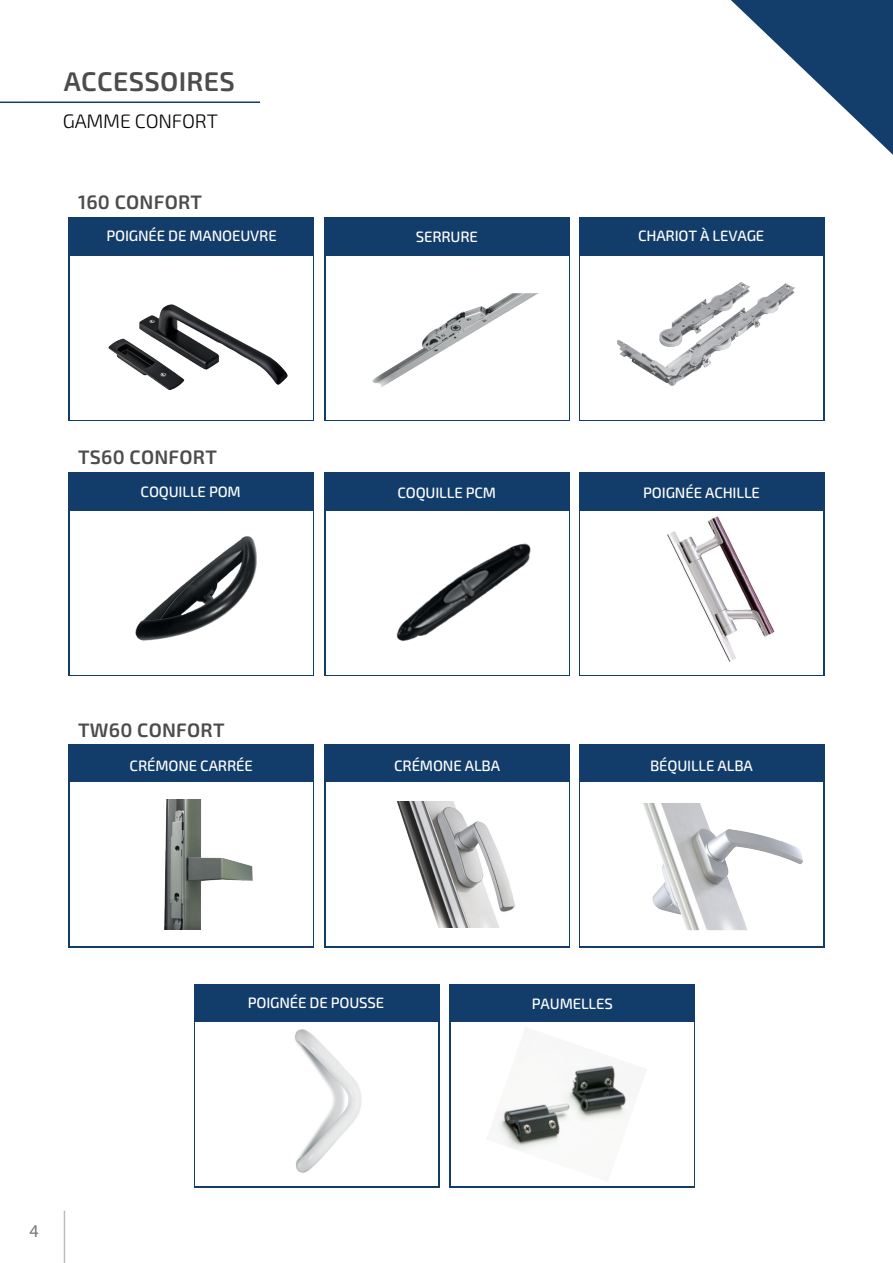
<style>
.page{position:relative;width:893px;height:1263px;background:#fff}
.page>*{position:absolute;margin:0;border:0;box-sizing:border-box;transform-origin:0 0}
.t1{font:600 27px "Exo 2";letter-spacing:.01em;color:#4b4c4d}
.t2{font:600 19.5px "Exo 2";letter-spacing:.01em;color:#4b4c4d}
.t3{font:300 19.5px "Exo 2";letter-spacing:-.01em;color:#000001}
.t4{font:18px "Myriad Pro";color:#76787b}
.t5{font:500 15px "Exo 2";letter-spacing:-.01em;color:#fff}
</style>
<div class="page">
<div style="left:68px;top:744px;width:246px;height:203px;background:#123d6a"></div>
<div style="left:70px;top:783px;width:243px;height:163px;background:#fff"></div>
<div style="left:324px;top:744px;width:246px;height:203px;background:#123d6a"></div>
<div style="left:326px;top:783px;width:243px;height:163px;background:#fff"></div>
<div style="left:579px;top:744px;width:246px;height:203px;background:#123d6a"></div>
<div style="left:580px;top:783px;width:243px;height:163px;background:#fff"></div>
<div style="left:68px;top:473px;width:246px;height:203px;background:#123d6a"></div>
<div style="left:70px;top:511px;width:243px;height:164px;background:#fff"></div>
<div style="left:324px;top:473px;width:246px;height:203px;background:#123d6a"></div>
<div style="left:326px;top:511px;width:243px;height:164px;background:#fff"></div>
<div style="left:579px;top:473px;width:246px;height:203px;background:#123d6a"></div>
<div style="left:580px;top:511px;width:243px;height:164px;background:#fff"></div>
<div style="left:68px;top:218px;width:246px;height:203px;background:#123d6a"></div>
<div style="left:70px;top:256px;width:243px;height:163px;background:#fff"></div>
<div style="left:324px;top:218px;width:246px;height:203px;background:#123d6a"></div>
<div style="left:326px;top:256px;width:243px;height:163px;background:#fff"></div>
<div style="left:579px;top:218px;width:246px;height:203px;background:#123d6a"></div>
<div style="left:580px;top:256px;width:243px;height:163px;background:#fff"></div>
<hr style="left:64px;top:1211px;width:1px;height:52px;background:#bcbdc0">
<hr style="left:0;top:101px;width:260px;height:2px;background:#123d6a">
<img style="left:108px;top:304px;width:180px;height:86px">
<img style="left:372px;top:293px;width:167px;height:95px">
<img style="left:617px;top:281px;width:178px;height:105px">
<img style="left:135px;top:536px;width:122px;height:105px">
<img style="left:667px;top:516px;width:108px;height:146px">
<img style="left:396px;top:543px;width:135px;height:99px">
<img style="left:637px;top:782px;width:169px;height:166px">
<img style="left:396px;top:801px;width:119px;height:126px">
<img style="left:164px;top:800px;width:89px;height:129px">
<div style="left:194px;top:984px;width:246px;height:203px;background:#123d6a"></div>
<div style="left:195px;top:1023px;width:243px;height:163px;background:#fff"></div>
<div style="left:449px;top:984px;width:246px;height:203px;background:#123d6a"></div>
<div style="left:451px;top:1023px;width:243px;height:163px;background:#fff"></div>
<img style="left:497px;top:1064px;width:149px;height:86px">
<img style="left:295px;top:1029px;width:67px;height:144px">
<svg style="left:731px;top:0;width:162px;height:155px"></svg>
<h1 class="t1" style="left:64px;top:65px;width:173px">ACCESSOIRES</h1>
<h2 class="t3" style="left:63px;top:110px;width:157px">GAMME CONFORT</h2>
<h2 class="t2" style="left:78px;top:190px;width:126px">160 CONFORT</h2>
<p class="t5" style="left:106px;top:227px;width:172px">POIGNÉE DE MANOEUVRE</p>
<p class="t5" style="left:416px;top:228px;width:64px">SERRURE</p>
<p class="t5" style="left:638px;top:227px;width:128px">CHARIOT À LEVAGE</p>
<h2 class="t2" style="left:78px;top:446px;width:140px">TS60 CONFORT</h2>
<p class="t5" style="left:141px;top:483px;width:102px">COQUILLE POM</p>
<p class="t5" style="left:397px;top:483px;width:100px">COQUILLE PCM</p>
<p class="t5" style="left:643px;top:484px;width:118px">POIGNÉE ACHILLE</p>
<h2 class="t2" style="left:78px;top:718px;width:148px">TW60 CONFORT</h2>
<p class="t5" style="left:130px;top:757px;width:125px">CRÉMONE CARRÉE</p>
<p class="t5" style="left:394px;top:757px;width:107px">CRÉMONE ALBA</p>
<p class="t5" style="left:650px;top:757px;width:104px">BÉQUILLE ALBA</p>
<p class="t4" style="left:29px;top:1220px;width:11px">4</p>
<p class="t5" style="left:248px;top:994px;width:138px">POIGNÉE DE POUSSE</p>
<p class="t5" style="left:532px;top:994px;width:82px">PAUMELLES</p>
</div>
